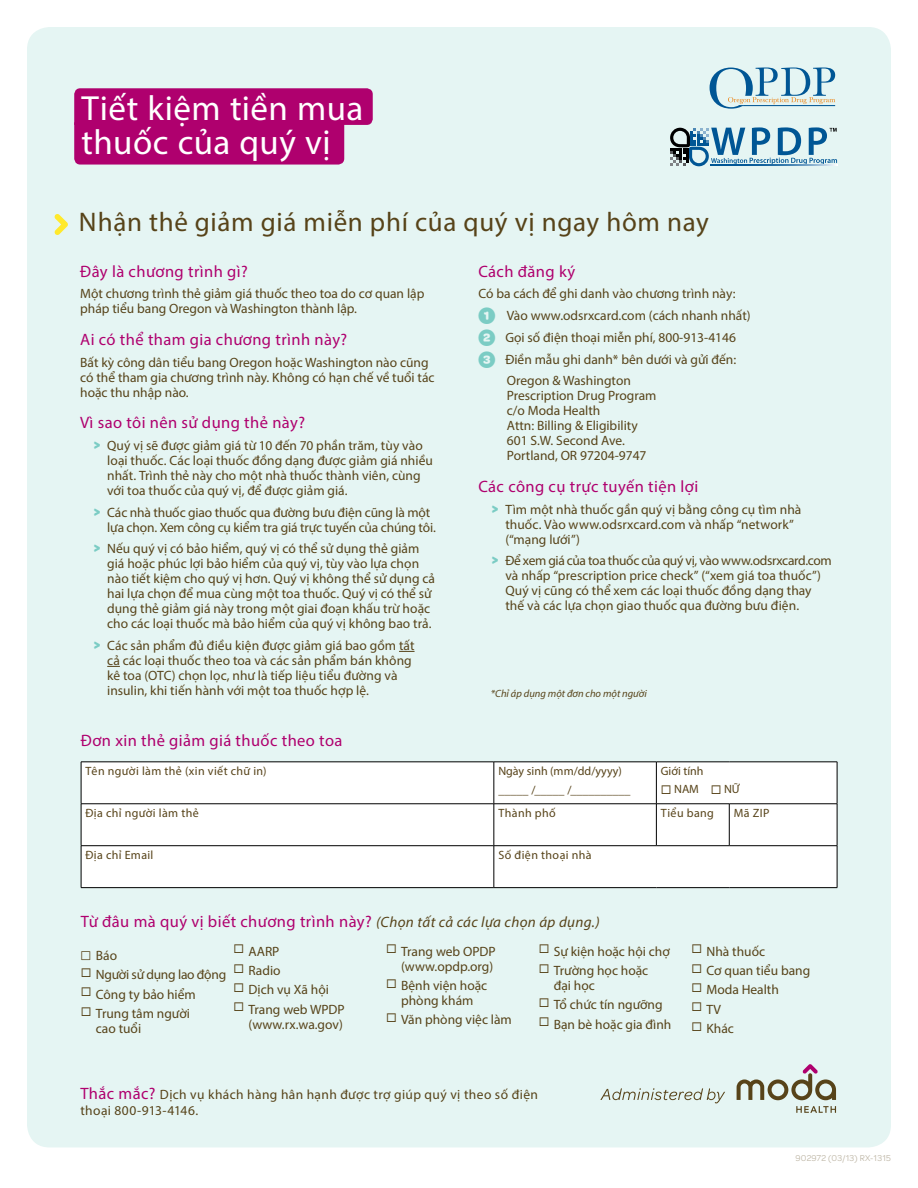
<style>
.page{position:relative;width:918px;height:1188px;background:#fff}
.page>*{position:absolute;margin:0;border:0;box-sizing:border-box;transform-origin:0 0}
.t1{font:34.95px/33.8px "Myriad Pro";letter-spacing:.015em;color:#fff}
.t2{font:27px "Myriad Pro";letter-spacing:.025em;color:#574319}
.t3{font:16.5px "Myriad Pro";letter-spacing:.025em;color:#af006e}
.t4{font:13.5px/15px "Myriad Pro";color:#574319}
.t5{font:13.5px/16.2px "Myriad Pro";letter-spacing:.025em;color:#574319}
.t6{font:13.5px "Myriad Pro";letter-spacing:-.02em;color:#574319}
.t7{font:12px "Myriad Pro";letter-spacing:.03em;color:#574319}
.t8{font:12px/18.9px "Myriad Pro";color:#574319}
.t9{font:italic 10.5px "Myriad Pro";color:#574319}
.t10{font:9px "Omnes ODS Regular";letter-spacing:.025em;color:#bcb4a3}
.s1{font-family:"Omnes ODS Bold";font-size:15px;color:#7bccc4}
.s2{font-family:"Omnes ODS Bold";font-size:22.5px;color:#7bccc4}
.s3{font-style:italic;font-size:15px;color:#574319}
.s4{font-size:16.5px;color:#af006e}
</style>
<div class="page">
<div style="left:27px;top:27px;width:864px;height:1120px;background:#e5f5f3;border-radius:23px"></div>
<svg style="left:710px;top:68px;width:125px;height:41px"></svg>
<hr style="left:711px;top:165px;width:127px;height:1px;background:#fff">
<svg style="left:670px;top:127px;width:167px;height:39px"></svg>
<svg style="left:399px;top:651px;width:16px;height:1px"></svg>
<svg style="left:107px;top:666px;width:13px;height:1px"></svg>
<svg style="left:796px;top:1106px;width:40px;height:7px"></svg>
<svg style="left:737px;top:1064px;width:99px;height:36px"></svg>
<svg style="left:600px;top:1088px;width:125px;height:15px"></svg>
<div style="left:82px;top:763px;width:755px;height:124px;background:#fff"></div>
<hr style="left:837px;top:762px;width:1px;height:42px;background:#000">
<hr style="left:656px;top:804px;width:1px;height:42px;background:#000">
<hr style="left:729px;top:804px;width:1px;height:42px;background:#000">
<hr style="left:837px;top:804px;width:1px;height:42px;background:#000">
<hr style="left:837px;top:846px;width:1px;height:41px;background:#000">
<hr style="left:81px;top:804px;width:1px;height:42px;background:#000">
<hr style="left:494px;top:804px;width:1px;height:42px;background:#000">
<hr style="left:81px;top:846px;width:1px;height:41px;background:#000">
<hr style="left:81px;top:762px;width:413px;height:1px;background:#000">
<hr style="left:81px;top:762px;width:1px;height:42px;background:#000">
<hr style="left:494px;top:762px;width:162px;height:1px;background:#000">
<hr style="left:494px;top:762px;width:1px;height:42px;background:#000">
<hr style="left:81px;top:804px;width:413px;height:1px;background:#000">
<hr style="left:494px;top:804px;width:162px;height:1px;background:#000">
<hr style="left:656px;top:804px;width:73px;height:1px;background:#000">
<hr style="left:729px;top:804px;width:108px;height:1px;background:#000">
<hr style="left:81px;top:845px;width:413px;height:1px;background:#000">
<hr style="left:656px;top:762px;width:73px;height:1px;background:#000">
<hr style="left:656px;top:762px;width:1px;height:42px;background:#000">
<hr style="left:729px;top:762px;width:108px;height:1px;background:#000">
<hr style="left:494px;top:845px;width:162px;height:1px;background:#000">
<hr style="left:494px;top:846px;width:1px;height:41px;background:#000">
<hr style="left:656px;top:845px;width:73px;height:1px;background:#000">
<hr style="left:729px;top:845px;width:108px;height:1px;background:#000">
<hr style="left:81px;top:887px;width:413px;height:1px;background:#000">
<hr style="left:494px;top:887px;width:162px;height:1px;background:#000">
<hr style="left:656px;top:887px;width:73px;height:1px;background:#000">
<hr style="left:729px;top:887px;width:108px;height:1px;background:#000">
<svg style="left:55px;top:214px;width:13px;height:21px"></svg>
<svg style="left:74px;top:88px;width:299px;height:77px;background:#b20f76"></svg>
<h1 class="t1" style="left:82px;top:91px;width:283px">Tiết kiệm tiền mua thuốc của quý vị</h1>
<h2 class="t2" style="left:79px;top:205px;width:632px">Nhận thẻ giảm giá miễn phí của quý vị ngay hôm nay</h2>
<p class="t3" style="left:80px;top:261px;width:169px">Đây là chương trình gì?</p>
<p class="t4" style="left:80px;top:286px;width:346px">Một chương trình thẻ giảm giá thuốc theo toa do cơ quan lập pháp tiểu bang Oregon và Washington thành lập.</p>
<p class="t3" style="left:80px;top:329px;width:269px">Ai có thể tham gia chương trình này?</p>
<p class="t4" style="left:80px;top:354px;width:356px">Bất kỳ công dân tiểu bang Oregon hoặc Washington nào cũng có thể tham gia chương trình này. Không có hạn chế về tuổi tác hoặc thu nhập nào.</p>
<p class="t3" style="left:80px;top:412px;width:226px">Vì sao tôi nên sử dụng thẻ này?</p>
<p class="t4" style="left:107px;top:438px;width:327px;text-indent:-14px"><span class="s1">&gt;</span> Quý vị sẽ được giảm giá từ 10 đến 70 phần trăm, tùy vào loại thuốc. Các loại thuốc đồng dạng được giảm giá nhiều nhất. Trình thẻ này cho một nhà thuốc thành viên, cùng với toa thuốc của quý vị, để được giảm giá.</p>
<p class="t4" style="left:107px;top:504px;width:330px;text-indent:-14px"><span class="s1">&gt;</span> Các nhà thuốc giao thuốc qua đường bưu điện cũng là một lựa chọn. Xem công cụ kiểm tra giá trực tuyến của chúng tôi.</p>
<p class="t4" style="left:107px;top:541px;width:329px;text-indent:-14px"><span class="s1">&gt;</span> Nếu quý vị có bảo hiểm, quý vị có thể sử dụng thẻ giảm giá hoặc phúc lợi bảo hiểm của quý vị, tùy vào lựa chọn nào tiết kiệm cho quý vị hơn. Quý vị không thể sử dụng cả hai lựa chọn để mua cùng một toa thuốc. Quý vị có thể sử dụng thẻ giảm giá này trong một giai đoạn khấu trừ hoặc cho các loại thuốc mà bảo hiểm của quý vị không bao trả.</p>
<p class="t4" style="left:107px;top:638px;width:309px;text-indent:-14px"><span class="s1">&gt;</span> Các sản phẩm đủ điều kiện được giảm giá bao gồm tất cả các loại thuốc theo toa và các sản phẩm bán không kê toa (OTC) chọn lọc, như là tiếp liệu tiểu đường và insulin, khi tiến hành với một toa thuốc hợp lệ.</p>
<p class="t3" style="left:81px;top:730px;width:263px">Đơn xin thẻ giảm giá thuốc theo toa</p>
<p class="t3" style="left:478px;top:261px;width:98px">Cách đăng ký</p>
<p class="t4" style="left:478px;top:286px;width:259px">Có ba cách để ghi danh vào chương trình này:</p>
<p class="t4" style="left:478px;top:308px;width:274px"><span class="s2">1</span> Vào www.odsrxcard.com (cách nhanh nhất)</p>
<p class="t4" style="left:478px;top:330px;width:259px"><span class="s2">2</span> Gọi số điện thoại miễn phí, 800-913-4146</p>
<p class="t4" style="left:478px;top:351px;width:259px"><span class="s2">3</span> Điền mẫu ghi danh* bên dưới và gửi đến:</p>
<p class="t4" style="left:507px;top:373px;width:126px">Oregon &amp; Washington</p>
<p class="t4" style="left:507px;top:388px;width:151px">Prescription Drug Program c/o Moda Health<br>Attn: Billing &amp; Eligibility<br>601 S.W. Second Ave.<br>Portland, OR 97204-9747</p>
<p class="t3" style="left:478px;top:476px;width:221px">Các công cụ trực tuyến tiện lợi</p>
<p class="t4" style="left:505px;top:501px;width:298px;text-indent:-14px"><span class="s1">&gt;</span> Tìm một nhà thuốc gần quý vị bằng công cụ tìm nhà thuốc. Vào www.odsrxcard.com và nhấp “network” (“mạng lưới”)</p>
<p class="t4" style="left:505px;top:553px;width:328px;text-indent:-14px"><span class="s1">&gt;</span> Để xem giá của toa thuốc của quý vị, vào www.odsrxcard.com và nhấp “prescription price check” (“xem giá toa thuốc”)<br>Quý vị cũng có thể xem các loại thuốc đồng dạng thay thế và các lựa chọn giao thuốc qua đường bưu điện.</p>
<p class="t9" style="left:491px;top:687px;width:157px">*Chỉ áp dụng một đơn cho một người</p>
<p class="t7" style="left:86px;top:764px;width:183px">Tên người làm thẻ (xin viết chữ in)</p>
<p class="t8" style="left:498px;top:762px;width:134px">Ngày sinh (mm/dd/yyyy) _____ /_____ /__________</p>
<p class="t8" style="left:661px;top:762px;width:44px">Giới tính</p>
<p class="t7" style="left:661px;top:782px;width:81px">◻ NAM ◻ NỮ</p>
<p class="t7" style="left:86px;top:806px;width:115px">Địa chỉ người làm thẻ</p>
<p class="t7" style="left:498px;top:806px;width:59px">Thành phố</p>
<p class="t7" style="left:661px;top:806px;width:55px">Tiểu bang</p>
<p class="t7" style="left:734px;top:806px;width:37px">Mã ZIP</p>
<p class="t7" style="left:86px;top:848px;width:69px">Địa chỉ Email</p>
<p class="t7" style="left:498px;top:848px;width:95px">Số điện thoại nhà</p>
<p class="t3" style="left:81px;top:912px;width:520px">Từ đâu mà quý vị biết chương trình này? <span class="s3">(Chọn tất cả các lựa chọn áp dụng.)</span></p>
<p class="t4" style="left:96px;top:948px;width:23px">Báo</p>
<p class="t6" style="left:81px;top:967px;width:147px">◻ Người sử dụng lao động</p>
<p class="t4" style="left:81px;top:986px;width:116px">◻ Công ty bảo hiểm</p>
<p class="t4" style="left:96px;top:1006px;width:96px;text-indent:-15px">◻ Trung tâm người cao tuổi</p>
<p class="t4" style="left:234px;top:943px;width:47px">◻ AARP</p>
<p class="t4" style="left:234px;top:963px;width:49px">◻ Radio</p>
<p class="t4" style="left:234px;top:982px;width:97px">◻ Dịch vụ Xã hội</p>
<p class="t4" style="left:234px;top:1001px;width:113px;text-align:right">◻ Trang web WPDP (www.rx.wa.gov)</p>
<p class="t4" style="left:386px;top:943px;width:111px;text-align:right">◻ Trang web OPDP (www.opdp.org)</p>
<p class="t4" style="left:386px;top:978px;width:103px;text-align:center">◻ Bệnh viện hoặc phòng khám</p>
<p class="t4" style="left:386px;top:1012px;width:127px">◻ Văn phòng việc làm</p>
<p class="t4" style="left:539px;top:943px;width:133px">◻ Sự kiện hoặc hội chợ</p>
<p class="t4" style="left:554px;top:963px;width:96px;text-indent:-15px">◻ Trường học hoặc đại học</p>
<p class="t4" style="left:539px;top:997px;width:125px">◻ Tổ chức tín ngưỡng</p>
<p class="t4" style="left:539px;top:1016px;width:134px">◻ Bạn bè hoặc gia đình</p>
<p class="t5" style="left:80px;top:1086px;width:459px"><span class="s4">Thắc mắc?</span> Dịch vụ khách hàng hân hạnh được trợ giúp quý vị theo số điện thoại 800-913-4146.</p>
<p class="t4" style="left:691px;top:943px;width:75px">◻ Nhà thuốc</p>
<p class="t4" style="left:691px;top:963px;width:120px">◻ Cơ quan tiểu bang</p>
<p class="t4" style="left:691px;top:982px;width:89px">◻ Moda Health</p>
<p class="t4" style="left:691px;top:1001px;width:31px">◻ TV</p>
<p class="t4" style="left:691px;top:1021px;width:44px">◻ Khác</p>
<p class="t10" style="left:795px;top:1152px;width:97px">902972 (03/13) RX-1315</p>
</div>
